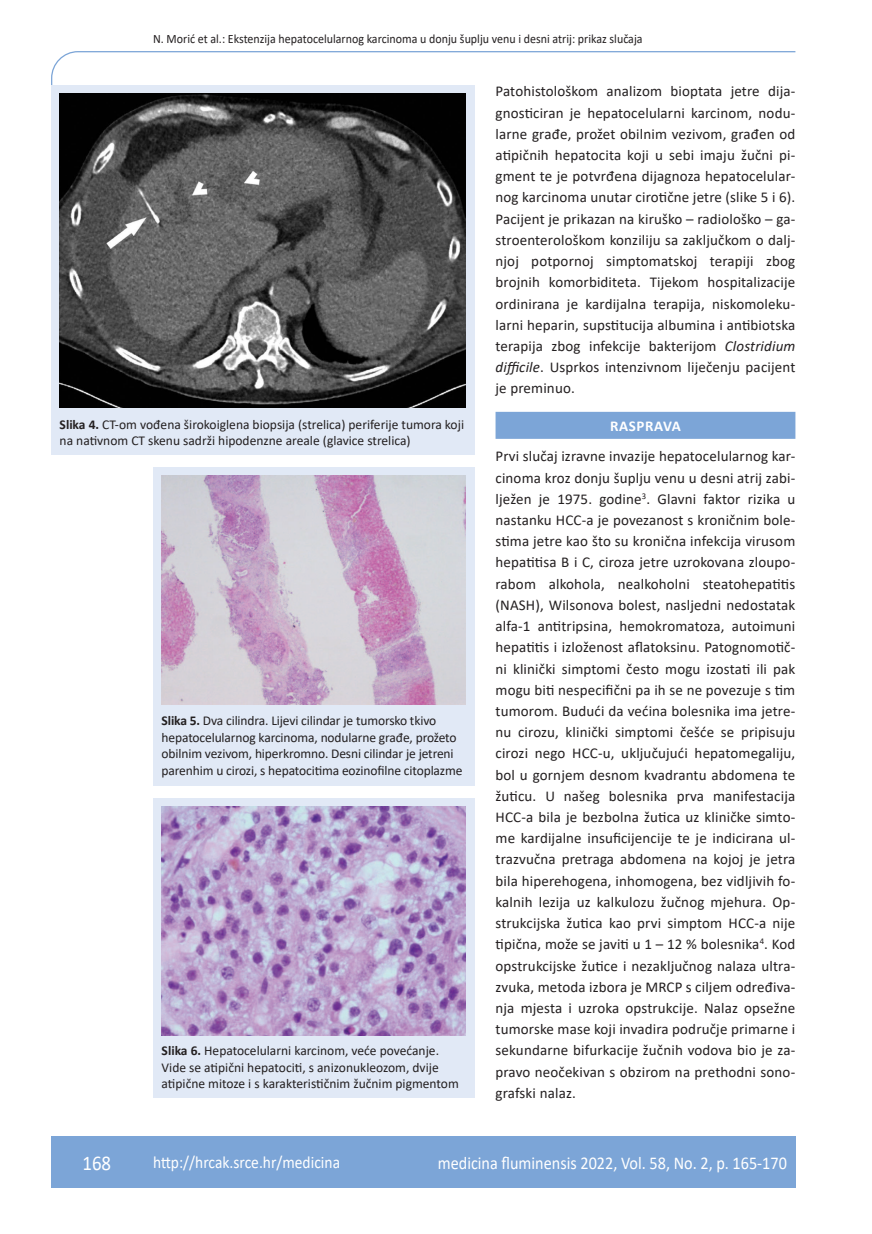
<style>
.page{position:relative;width:872px;height:1234px;background:#fff}
.page>*{position:absolute;margin:0;border:0;box-sizing:border-box;transform-origin:0 0}
.t1{font:21px "Calibri";color:#fff;scale:.9 1}
.t2{font:18px "Calibri";color:#fff;scale:.9 1}
.t3{font:17.25px "Calibri";color:#fff;scale:.9 1}
.osnovni_tekst{font:15px/21.1px "Calibri";letter-spacing:.01em;color:#231f20;text-align:justify}
.naslov_ruler{font:700 15px "Calibri";letter-spacing:.04em;color:#fff}
.potpis_slika{font:13.5px/16.5px "Calibri";letter-spacing:-.01em;color:#231f20}
.glava{font:12.75px "Calibri";color:#231f20;scale:.94 1}
.s1{font-weight:700}
.s2{font-style:italic}
</style>
<div class="page">
<svg style="left:51px;top:51px;width:745px;height:275px"></svg>
<div style="left:51px;top:1135px;width:744px;height:51px;background:#7ca5d7"></div>
<div style="left:495px;top:412px;width:300px;height:27px;background:#7ca5d7"></div>
<div style="left:51px;top:85px;width:423px;height:369px;background:#e1e9f6"></div>
<img style="left:60px;top:94px;width:406px;height:313px">
<div style="left:153px;top:467px;width:321px;height:318px;background:#e1e9f6"></div>
<img style="left:162px;top:475px;width:304px;height:229px">
<div style="left:153px;top:797px;width:321px;height:300px;background:#e1e9f6"></div>
<img style="left:162px;top:806px;width:304px;height:229px">
<p class="glava" style="left:153px;top:29px;width:522px">N. Morić et al.: Ekstenzija hepatocelularnog karcinoma u donju šuplju venu i desni atrij: prikaz slučaja</p>
<p class="potpis_slika" style="left:60px;top:415px;width:406px"><span class="s1">Slika 4.</span> CT-om vođena širokoiglena biopsija (strelica) periferije tumora koji na nativnom CT skenu sadrži hipodenzne areale (glavice strelica)</p>
<p class="potpis_slika" style="left:162px;top:712px;width:302px"><span class="s1">Slika 5.</span> Dva cilindra. Lijevi cilindar je tumorsko tkivo hepatocelularnog karcinoma, nodularne građe, prožeto obilnim vezivom, hiperkromno. Desni cilindar je jetreni parenhim u cirozi, s hepatocitima eozinofilne citoplazme</p>
<p class="potpis_slika" style="left:162px;top:1042px;width:299px"><span class="s1">Slika 6.</span> Hepatocelularni karcinom, veće povećanje.<br>Vide se atipični hepatociti, s anizonukleozom, dvije atipične mitoze i s karakterističnim žučnim pigmentom</p>
<p class="osnovni_tekst" style="left:495px;top:80px;width:301px">Patohistološkom analizom bioptata jetre dija&shy;gnosticiran je hepatocelularni karcinom, nodu&shy;larne građe, prožet obilnim vezivom, građen od atipičnih hepatocita koji u sebi imaju žučni pi&shy;gment te je potvrđena dijagnoza hepatocelular&shy;nog karcinoma unutar cirotične jetre (slike 5 i 6).<br>Pacijent je prikazan na kiruško – radiološko – ga&shy;stroenterološkom konziliju sa zaključkom o dalj&shy;njoj potpornoj simptomatskoj terapiji zbog brojnih komorbiditeta. Tijekom hospitalizacije ordinirana je kardijalna terapija, niskomoleku&shy;larni heparin, supstitucija albumina i antibiotska terapija zbog infekcije bakterijom <span class="s2">Clostridium difficile</span>. Usprkos intenzivnom liječenju pacijent je preminuo.</p>
<p class="naslov_ruler" style="left:610px;top:415px;width:72px">RASPRAVA</p>
<p class="osnovni_tekst" style="left:495px;top:445px;width:301px">Prvi slučaj izravne invazije hepatocelularnog kar&shy;cinoma kroz donju šuplju venu u desni atrij zabi&shy;lježen je 1975. godine<sup>3</sup>. Glavni faktor rizika u nastanku HCC-a je povezanost s kroničnim bole&shy;stima jetre kao što su kronična infekcija virusom hepatitisa B i C, ciroza jetre uzrokovana zloupo&shy;rabom alkohola, nealkoholni steatohepatitis (NASH), Wilsonova bolest, nasljedni nedostatak alfa-1 antitripsina, hemokromatoza, autoimuni hepatitis i izloženost aflatoksinu. Patognomotič&shy;ni klinički simptomi često mogu izostati ili pak mogu biti nespecifični pa ih se ne povezuje s tim tumorom. Budući da većina bolesnika ima jetre&shy;nu cirozu, klinički simptomi češće se pripisuju cirozi nego HCC-u, uključujući hepatomegaliju, bol u gornjem desnom kvadrantu abdomena te žuticu. U našeg bolesnika prva manifestacija HCC-a bila je bezbolna žutica uz kliničke simto&shy;me kardijalne insuficijencije te je indicirana ul&shy;trazvučna pretraga abdomena na kojoj je jetra bila hiperehogena, inhomogena, bez vidljivih fo&shy;kalnih lezija uz kalkulozu žučnog mjehura. Op&shy;strukcijska žutica kao prvi simptom HCC-a nije tipična, može se javiti u 1 – 12 % bolesnika<sup>4</sup>. Kod opstrukcijske žutice i nezaključnog nalaza ultra&shy;zvuka, metoda izbora je MRCP s ciljem određiva&shy;nja mjesta i uzroka opstrukcije. Nalaz opsežne tumorske mase koji invadira područje primarne i sekundarne bifurkacije žučnih vodova bio je za&shy;pravo neočekivan s obzirom na prethodni sono&shy;grafski nalaz.</p>
<p class="t1" style="left:82px;top:1147px;width:33px">168</p>
<p class="t3" style="left:153px;top:1149px;width:209px">http://hrcak.srce.hr/medicina</p>
<p class="t2" style="left:438px;top:1149px;width:389px">medicina fluminensis 2022, Vol. 58, No. 2, p. 165-170</p>
</div>
